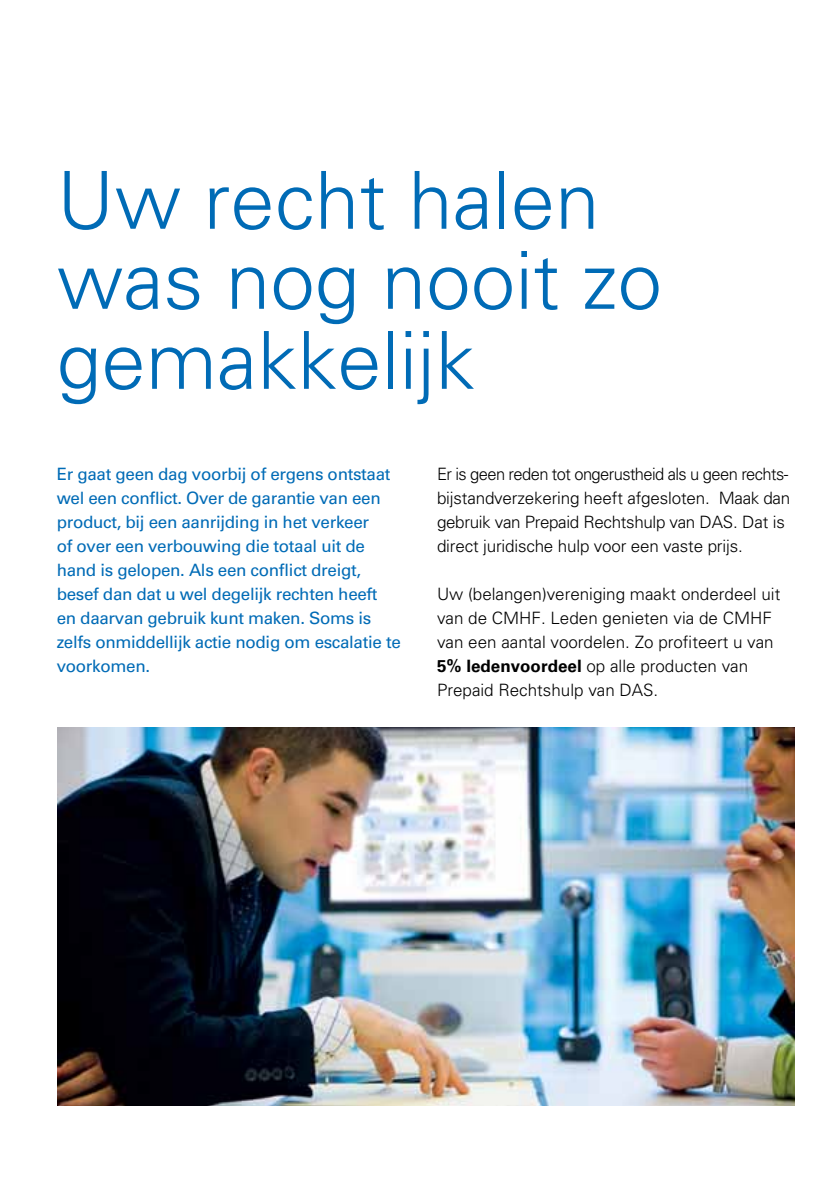
<style>
.page{position:relative;width:840px;height:1191px;background:#fff}
.page>*{position:absolute;margin:0;border:0;box-sizing:border-box;transform-origin:0 0}
.t1{font:300 80px/80px "Univers CE";color:#006bb6}
.t2{font:300 17px/24px "Univers CE";letter-spacing:-.01em;color:#000}
.t3{font:500 17px/24px "Univers CE";letter-spacing:-.02em;color:#006bb6}
.s1{font-weight:700}
</style>
<div class="page">
<img style="left:58px;top:727px;width:736px;height:379px">
<h1 class="t1" style="left:57px;top:162px;width:606px">Uw recht halen was nog nooit zo gemakkelijk</h1>
<p class="t3" style="left:57px;top:462px;width:345px">Er gaat geen dag voorbij of ergens ontstaat wel een conflict. Over de garantie van een product, bij een aanrijding in het verkeer<br>of over een verbouwing die totaal uit de hand is gelopen. Als een conflict dreigt, besef dan dat u wel degelijk rechten heeft en daarvan gebruik kunt maken. Soms is zelfs onmiddellijk actie nodig om escalatie te voorkomen.</p>
<p class="t2" style="left:437px;top:462px;width:354px">Er is geen reden tot ongerustheid als u geen rechts&shy;bijstandverzekering heeft afgesloten. Maak dan gebruik van Prepaid Rechtshulp van DAS. Dat is direct juridische hulp voor een vaste prijs.</p>
<p class="t2" style="left:437px;top:582px;width:344px">Uw (belangen)vereniging maakt onderdeel uit van de CMHF. Leden genieten via de CMHF van een aantal voordelen. Zo profiteert u van <span class="s1">5% ledenvoordeel</span> op alle producten van Prepaid Rechtshulp van DAS.</p>
</div>
